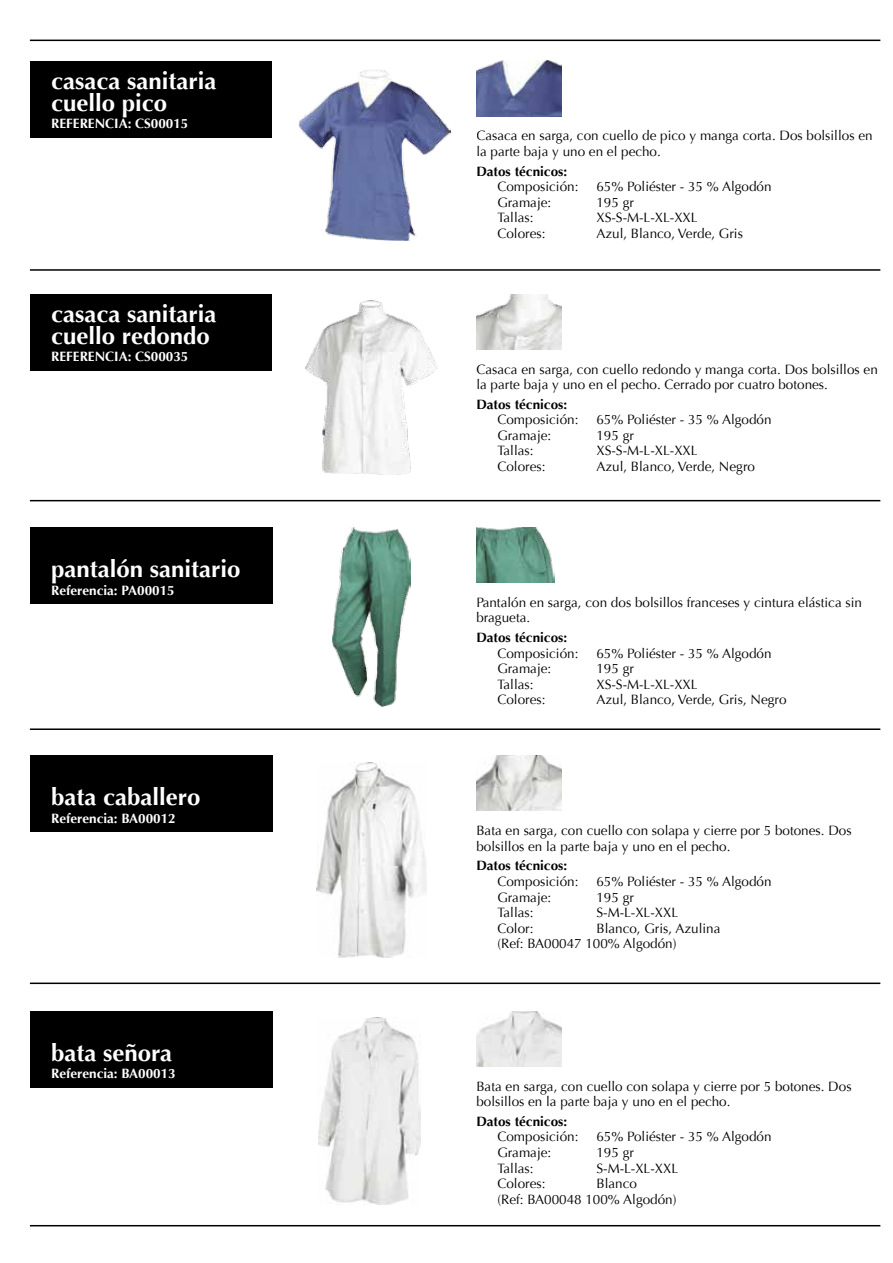
<style>
.page{position:relative;width:893px;height:1263px;background:#fff}
.page>*{position:absolute;margin:0;border:0;box-sizing:border-box;transform-origin:0 0}
.t1{font:700 24px/21.6px "Optima";color:#fff}
.t2{font:13.5px/15.6px "Optima";color:#000}
.t3{font:700 13.5px "Optima";color:#fff}
.t4{font:700 13.5px "Optima";color:#000}
</style>
<div class="page">
<div style="left:30px;top:61px;width:242px;height:76px;background:#000"></div>
<img style="left:299px;top:70px;width:151px;height:170px">
<img style="left:476px;top:61px;width:85px;height:55px">
<div style="left:30px;top:294px;width:242px;height:77px;background:#000"></div>
<img style="left:305px;top:300px;width:132px;height:174px">
<img style="left:476px;top:294px;width:85px;height:55px">
<hr style="left:30px;top:269px;width:850px;height:2px;background:#000">
<hr style="left:30px;top:40px;width:850px;height:1px;background:#000">
<hr style="left:30px;top:500px;width:850px;height:1px;background:#000">
<hr style="left:30px;top:728px;width:850px;height:2px;background:#000">
<hr style="left:30px;top:982px;width:850px;height:2px;background:#000">
<hr style="left:30px;top:1225px;width:850px;height:1px;background:#000">
<img style="left:316px;top:763px;width:110px;height:194px">
<img style="left:476px;top:756px;width:85px;height:55px">
<div style="left:30px;top:756px;width:242px;height:76px;background:#000"></div>
<img style="left:332px;top:527px;width:78px;height:180px">
<img style="left:476px;top:527px;width:79px;height:55px">
<div style="left:30px;top:527px;width:242px;height:77px;background:#000"></div>
<img style="left:319px;top:1018px;width:102px;height:186px">
<img style="left:476px;top:1011px;width:85px;height:55px">
<div style="left:30px;top:1011px;width:242px;height:77px;background:#000"></div>
<h1 class="t1" style="left:51px;top:70px;width:167px">casaca sanitaria cuello pico</h1>
<p class="t3" style="left:51px;top:116px;width:139px">Refere ncia: CS00015</p>
<h1 class="t1" style="left:51px;top:303px;width:167px">casaca sanitaria cuello redondo</h1>
<p class="t3" style="left:51px;top:349px;width:139px">Refere ncia: CS00035</p>
<h1 class="t1" style="left:51px;top:558px;width:191px">pantalón sanitario</h1>
<p class="t3" style="left:51px;top:582px;width:125px">Referencia: PA00015</p>
<h1 class="t1" style="left:51px;top:787px;width:151px">bata caballero</h1>
<p class="t3" style="left:51px;top:810px;width:126px">Referencia: BA00012</p>
<h1 class="t1" style="left:51px;top:1042px;width:123px">bata señora</h1>
<p class="t3" style="left:51px;top:1066px;width:126px">Referencia: BA00013</p>
<p class="t2" style="left:476px;top:128px;width:398px">Casaca en sarga, con cuello de pico y manga corta. Dos bolsillos en la parte baja y uno en el pecho.</p>
<p class="t4" style="left:476px;top:163px;width:92px">Datos técnicos:</p>
<p class="t2" style="left:497px;top:179px;width:83px">Composición:</p>
<p class="t2" style="left:596px;top:179px;width:177px">65% Poliéster - 35 % Algodón</p>
<p class="t2" style="left:497px;top:195px;width:55px">Gramaje:</p>
<p class="t2" style="left:596px;top:195px;width:39px">195 gr</p>
<p class="t2" style="left:497px;top:210px;width:38px">Tallas:</p>
<p class="t2" style="left:596px;top:210px;width:103px">XS-S-M-L-XL-XXL</p>
<p class="t2" style="left:497px;top:226px;width:50px">Colores:</p>
<p class="t2" style="left:596px;top:226px;width:148px">Azul, Blanco, Verde, Gris</p>
<p class="t2" style="left:476px;top:361px;width:403px">Casaca en sarga, con cuello redondo y manga corta. Dos bolsillos en la parte baja y uno en el pecho. Cerrado por cuatro botones.</p>
<p class="t4" style="left:476px;top:396px;width:92px">Datos técnicos:</p>
<p class="t2" style="left:497px;top:412px;width:83px">Composición:</p>
<p class="t2" style="left:596px;top:412px;width:177px">65% Poliéster - 35 % Algodón</p>
<p class="t2" style="left:497px;top:428px;width:55px">Gramaje:</p>
<p class="t2" style="left:596px;top:428px;width:39px">195 gr</p>
<p class="t2" style="left:497px;top:443px;width:38px">Tallas:</p>
<p class="t2" style="left:596px;top:443px;width:103px">XS-S-M-L-XL-XXL</p>
<p class="t2" style="left:497px;top:459px;width:50px">Colores:</p>
<p class="t2" style="left:596px;top:459px;width:160px">Azul, Blanco, Verde, Negro</p>
<p class="t2" style="left:476px;top:594px;width:387px">Pantalón en sarga, con dos bolsillos franceses y cintura elástica sin bragueta.</p>
<p class="t4" style="left:476px;top:630px;width:92px">Datos técnicos:</p>
<p class="t2" style="left:497px;top:645px;width:83px">Composición:</p>
<p class="t2" style="left:596px;top:645px;width:177px">65% Poliéster - 35 % Algodón</p>
<p class="t2" style="left:497px;top:661px;width:55px">Gramaje:</p>
<p class="t2" style="left:596px;top:661px;width:39px">195 gr</p>
<p class="t2" style="left:497px;top:676px;width:38px">Tallas:</p>
<p class="t2" style="left:596px;top:676px;width:103px">XS-S-M-L-XL-XXL</p>
<p class="t2" style="left:497px;top:692px;width:50px">Colores:</p>
<p class="t2" style="left:596px;top:692px;width:192px">Azul, Blanco, Verde, Gris, Negro</p>
<p class="t2" style="left:476px;top:823px;width:377px">Bata en sarga, con cuello con solapa y cierre por 5 botones. Dos bolsillos en la parte baja y uno en el pecho.</p>
<p class="t4" style="left:476px;top:858px;width:92px">Datos técnicos:</p>
<p class="t2" style="left:497px;top:874px;width:83px">Composición:</p>
<p class="t2" style="left:596px;top:874px;width:177px">65% Poliéster - 35 % Algodón</p>
<p class="t2" style="left:497px;top:889px;width:55px">Gramaje:</p>
<p class="t2" style="left:596px;top:889px;width:39px">195 gr</p>
<p class="t2" style="left:497px;top:905px;width:38px">Tallas:</p>
<p class="t2" style="left:596px;top:905px;width:83px">S-M-L-XL-XXL</p>
<p class="t2" style="left:497px;top:920px;width:38px">Color:</p>
<p class="t2" style="left:497px;top:920px;width:225px;text-indent:99px">Blanco, Gris, Azulina (Ref: BA00047 100% Algodón)</p>
<p class="t2" style="left:476px;top:1078px;width:377px">Bata en sarga, con cuello con solapa y cierre por 5 botones. Dos bolsillos en la parte baja y uno en el pecho.</p>
<p class="t4" style="left:476px;top:1113px;width:92px">Datos técnicos:</p>
<p class="t2" style="left:497px;top:1129px;width:83px">Composición:</p>
<p class="t2" style="left:596px;top:1129px;width:177px">65% Poliéster - 35 % Algodón</p>
<p class="t2" style="left:497px;top:1145px;width:55px">Gramaje:</p>
<p class="t2" style="left:596px;top:1145px;width:39px">195 gr</p>
<p class="t2" style="left:497px;top:1160px;width:38px">Tallas:</p>
<p class="t2" style="left:596px;top:1160px;width:83px">S-M-L-XL-XXL</p>
<p class="t2" style="left:497px;top:1176px;width:50px">Colores:</p>
<p class="t2" style="left:497px;top:1176px;width:181px;text-indent:99px">Blanco<br>(Ref: BA00048 100% Algodón)</p>
</div>
